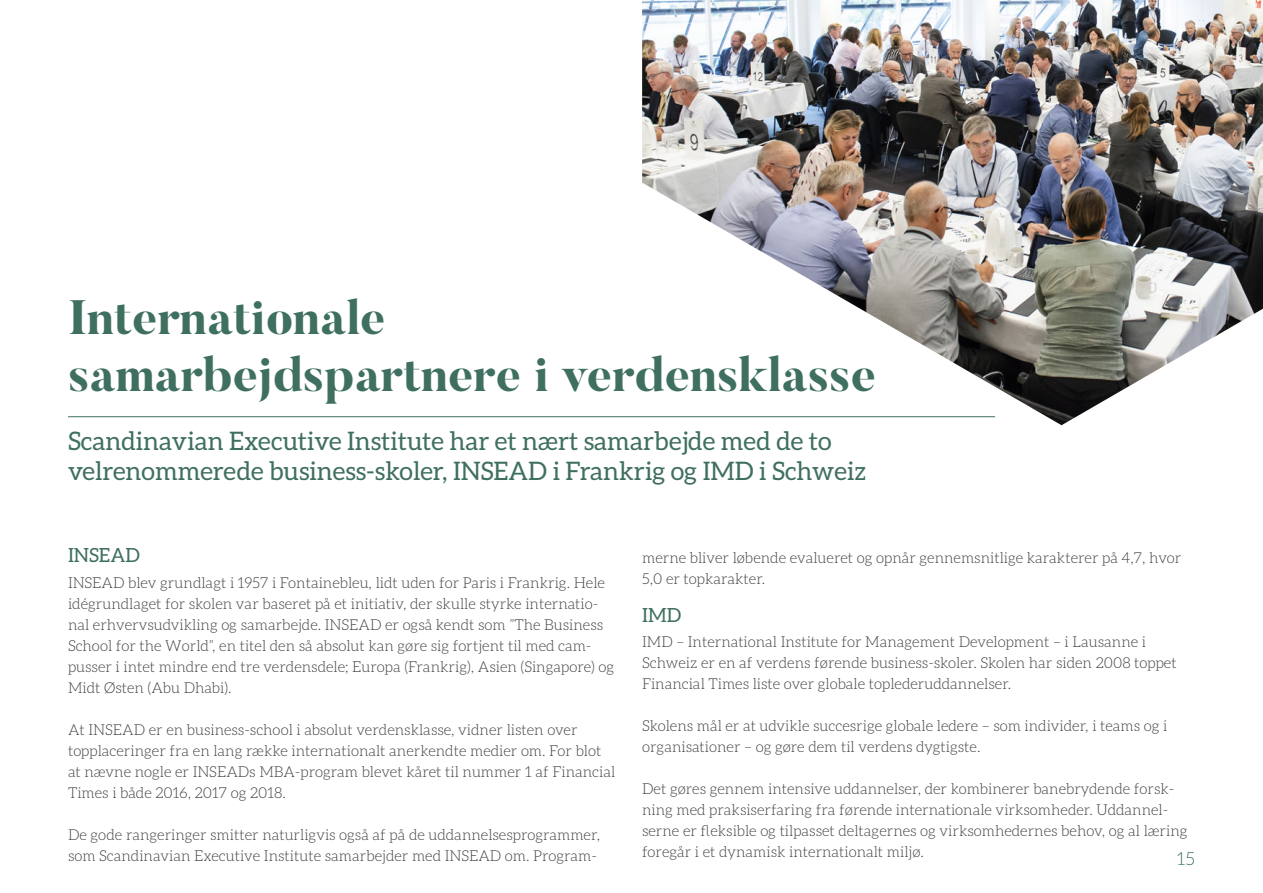
<style>
.page{position:relative;width:1263px;height:893px;background:#fff}
.page>*{position:absolute;margin:0;border:0;box-sizing:border-box;transform-origin:0 0}
.t1{font:800 48px "Butler";color:#3f6f61}
.BRØD{font:25.5px "Aleo";color:#3f6f61}
.BRØD-2{font:19.5px "Aleo";color:#3f6f61}
.t2{font:300 18px "Aleo";color:#3f6f61}
.BRØD-3{font:300 15px/21px "Aleo";color:#3d3e3f}
</style>
<div class="page">
<hr style="left:68px;top:416px;width:927px;height:1px;background:#3f6f61">
<img style="left:642px;top:0;width:621px;height:425px">
<p class="t1" style="left:68px;top:286px;width:319px">Internationale</p>
<p class="t1" style="left:68px;top:344px;width:810px">samarbejdspartnere i verdensklasse</p>
<p class="BRØD" style="left:68px;top:426px;width:765px">Scandinavian Executive Institute har et nært samarbejde med de to</p>
<p class="BRØD" style="left:68px;top:456px;width:800px">velrenommerede business-skoler, INSEAD i Frankrig og IMD i Schweiz</p>
<p class="BRØD-2" style="left:68px;top:544px;width:73px">INSEAD</p>
<p class="BRØD-3" style="left:68px;top:572px;width:548px">INSEAD blev grundlagt i 1957 i Fontainebleu, lidt uden for Paris i Frankrig. Hele idégrundlaget for skolen var baseret på et initiativ, der skulle styrke internatio&shy;nal erhvervsudvikling og samarbejde. INSEAD er også kendt som ”The Business School for the World”, en titel den så absolut kan gøre sig fortjent til med cam&shy;pusser i intet mindre end tre verdensdele; Europa (Frankrig), Asien (Singapore) og Midt Østen (Abu Dhabi).</p>
<p class="BRØD-3" style="left:68px;top:719px;width:549px">At INSEAD er en business-school i absolut verdensklasse, vidner listen over topplaceringer fra en lang række internationalt anerkendte medier om. For blot at nævne nogle er INSEADs MBA-program blevet kåret til nummer 1 af Financial Times i både 2016, 2017 og 2018.</p>
<p class="BRØD-3" style="left:68px;top:824px;width:534px">De gode rangeringer smitter naturligvis også af på de uddannelsesprogrammer, som Scandinavian Executive Institute samarbejder med INSEAD om. Program-</p>
<p class="BRØD-3" style="left:642px;top:547px;width:541px">merne bliver løbende evalueret og opnår gennemsnitlige karakterer på 4,7, hvor<br>5,0 er topkarakter.</p>
<p class="BRØD-2" style="left:642px;top:604px;width:41px">IMD</p>
<p class="BRØD-3" style="left:642px;top:631px;width:536px">IMD – International Institute for Management Development – i Lausanne i<br>Schweiz er en af verdens førende business-skoler. Skolen har siden 2008 toppet<br>Financial Times liste over globale toplederuddannelser.</p>
<p class="BRØD-3" style="left:642px;top:715px;width:527px">Skolens mål er at udvikle succesrige globale ledere – som individer, i teams og i organisationer – og gøre dem til verdens dygtigste.</p>
<p class="BRØD-3" style="left:642px;top:778px;width:547px">Det gøres gennem intensive uddannelser, der kombinerer banebrydende forsk&shy;ning med praksiserfaring fra førende internationale virksomheder. Uddannel&shy;serne er fleksible og tilpasset deltagernes og virksomhedernes behov, og al læring foregår i et dynamisk internationalt miljø.</p>
<p class="t2" style="left:1177px;top:849px;width:19px">15</p>
</div>
